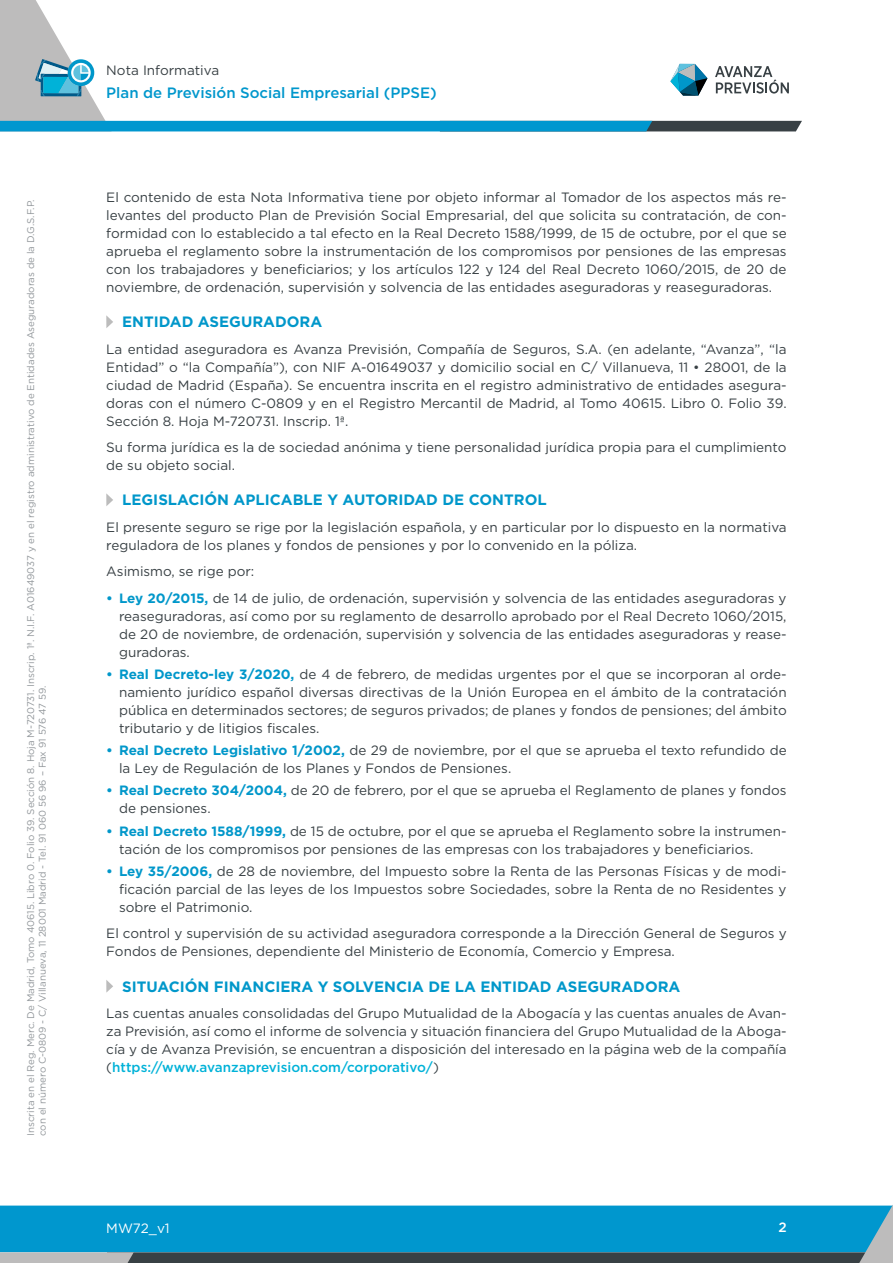
<style>
.page{position:relative;width:893px;height:1263px;background:#fff}
.page>*{position:absolute;margin:0;border:0;box-sizing:border-box;transform-origin:0 0}
.t1{font:700 15px "Gotham";color:#0097ca}
.t2{font:500 15px "Gotham";color:#0097cc}
.t3{font:13.5px/18px "Gotham";color:#384044;text-align:justify}
.t4{font:13.5px "Gotham";color:#fff}
.t5{font:500 13.5px "Gotham";color:#fff}
.t6{font:9.75px/11.7px "Gotham";color:#92979b}
.s1{font-weight:700;color:#0097ca}
.s2{font-weight:500;color:#00b2d8}
</style>
<div class="page">
<svg style="left:0;top:1205px;width:893px;height:58px;background:#148db9"></svg>
<svg style="left:0;top:0;width:802px;height:131px"></svg>
<svg style="left:106px;top:315px;width:7px;height:13px"></svg>
<svg style="left:106px;top:493px;width:7px;height:13px"></svg>
<svg style="left:106px;top:980px;width:7px;height:13px"></svg>
<p class="t3" style="left:106px;top:61px;width:114px">Nota Informativa</p>
<p class="t2" style="left:106px;top:83px;width:332px">Plan de Previsión Social Empresarial (PPSE)</p>
<p class="t6" style="left:25px;top:1136px;width:938px;rotate:-90deg">Inscrita en el Reg. Merc. De Madrid, Tomo 40615. Libro 0. Folio 39. Sección 8. Hoja M-720731. Inscrip. 1ª. N.I.F. A01649037 y en el registro administrativo de Entidades Aseguradoras de la D.G.S.F.P. con el número C-0809 - C/ Villanueva, 11 28001 Madrid - Tel. 91 060 56 96 – Fax 91 576 47 59.</p>
<p class="t3" style="left:106px;top:188px;width:682px">El contenido de esta Nota Informativa tiene por objeto informar al Tomador de los aspectos más re&shy;levantes del producto Plan de Previsión Social Empresarial, del que solicita su contratación, de con&shy;formidad con lo establecido a tal efecto en la Real Decreto 1588/1999, de 15 de octubre, por el que se aprueba el reglamento sobre la instrumentación de los compromisos por pensiones de las empresas con los trabajadores y beneficiarios; y los artículos 122 y 124 del Real Decreto 1060/2015, de 20 de noviembre, de ordenación, supervisión y solvencia de las entidades aseguradoras y reaseguradoras.</p>
<p class="t1" style="left:122px;top:312px;width:202px">ENTIDAD ASEGURADORA</p>
<p class="t3" style="left:106px;top:340px;width:682px">La entidad aseguradora es Avanza Previsión, Compañía de Seguros, S.A. (en adelante, “Avanza”, “la Entidad” o “la Compañía”), con NIF A-01649037 y domicilio social en C/ Villanueva, 11 • 28001, de la ciudad de Madrid (España). Se encuentra inscrita en el registro administrativo de entidades asegura&shy;doras con el número C-0809 y en el Registro Mercantil de Madrid, al Tomo 40615. Libro 0. Folio 39.<br>Sección 8. Hoja M-720731. Inscrip. 1ª.</p>
<p class="t3" style="left:106px;top:438px;width:682px">Su forma jurídica es la de sociedad anónima y tiene personalidad jurídica propia para el cumplimiento de su objeto social.</p>
<p class="t1" style="left:122px;top:490px;width:426px">LEGISLACIÓN APLICABLE Y AUTORIDAD DE CONTROL</p>
<p class="t3" style="left:106px;top:518px;width:682px">El presente seguro se rige por la legislación española, y en particular por lo dispuesto en la normativa reguladora de los planes y fondos de pensiones y por lo convenido en la póliza.</p>
<p class="t3" style="left:106px;top:562px;width:149px">Asimismo, se rige por:</p>
<p class="t3" style="left:119px;top:589px;width:669px;text-indent:-13px"><span class="s1">• Ley 20/2015,</span> de 14 de julio, de ordenación, supervisión y solvencia de las entidades aseguradoras y reaseguradoras, así como por su reglamento de desarrollo aprobado por el Real Decreto 1060/2015, de 20 de noviembre, de ordenación, supervisión y solvencia de las entidades aseguradoras y rease&shy;guradoras.</p>
<p class="t3" style="left:119px;top:665px;width:669px;text-indent:-13px"><span class="s1">• Real Decreto-ley 3/2020,</span> de 4 de febrero, de medidas urgentes por el que se incorporan al orde&shy;namiento jurídico español diversas directivas de la Unión Europea en el ámbito de la contratación pública en determinados sectores; de seguros privados; de planes y fondos de pensiones; del ámbito tributario y de litigios fiscales.</p>
<p class="t3" style="left:119px;top:741px;width:669px;text-indent:-13px"><span class="s1">• Real Decreto Legislativo 1/2002,</span> de 29 de noviembre, por el que se aprueba el texto refundido de la Ley de Regulación de los Planes y Fondos de Pensiones.</p>
<p class="t3" style="left:119px;top:781px;width:669px;text-indent:-13px"><span class="s1">• Real Decreto 304/2004,</span> de 20 de febrero, por el que se aprueba el Reglamento de planes y fondos de pensiones.</p>
<p class="t3" style="left:119px;top:822px;width:669px;text-indent:-13px"><span class="s1">• Real Decreto 1588/1999,</span> de 15 de octubre, por el que se aprueba el Reglamento sobre la instrumen&shy;tación de los compromisos por pensiones de las empresas con los trabajadores y beneficiarios.</p>
<p class="t3" style="left:119px;top:862px;width:669px;text-indent:-13px"><span class="s1">• Ley 35/2006,</span> de 28 de noviembre, del Impuesto sobre la Renta de las Personas Físicas y de modi&shy;ficación parcial de las leyes de los Impuestos sobre Sociedades, sobre la Renta de no Residentes y sobre el Patrimonio.</p>
<p class="t3" style="left:106px;top:924px;width:682px">El control y supervisión de su actividad aseguradora corresponde a la Dirección General de Seguros y<br>Fondos de Pensiones, dependiente del Ministerio de Economía, Comercio y Empresa.</p>
<p class="t1" style="left:122px;top:976px;width:560px">SITUACIÓN FINANCIERA Y SOLVENCIA DE LA ENTIDAD ASEGURADORA</p>
<p class="t3" style="left:106px;top:1004px;width:682px">Las cuentas anuales consolidadas del Grupo Mutualidad de la Abogacía y las cuentas anuales de Avan&shy;za Previsión, así como el informe de solvencia y situación financiera del Grupo Mutualidad de la Aboga&shy;cía y de Avanza Previsión, se encuentran a disposición del interesado en la página web de la compañía (<span class="s2">https://www.avanzaprevision.com/corporativo/</span>)</p>
<p class="t4" style="left:106px;top:1219px;width:65px">MW72_v1</p>
<p class="t5" style="left:778px;top:1218px;width:10px">2</p>
</div>
